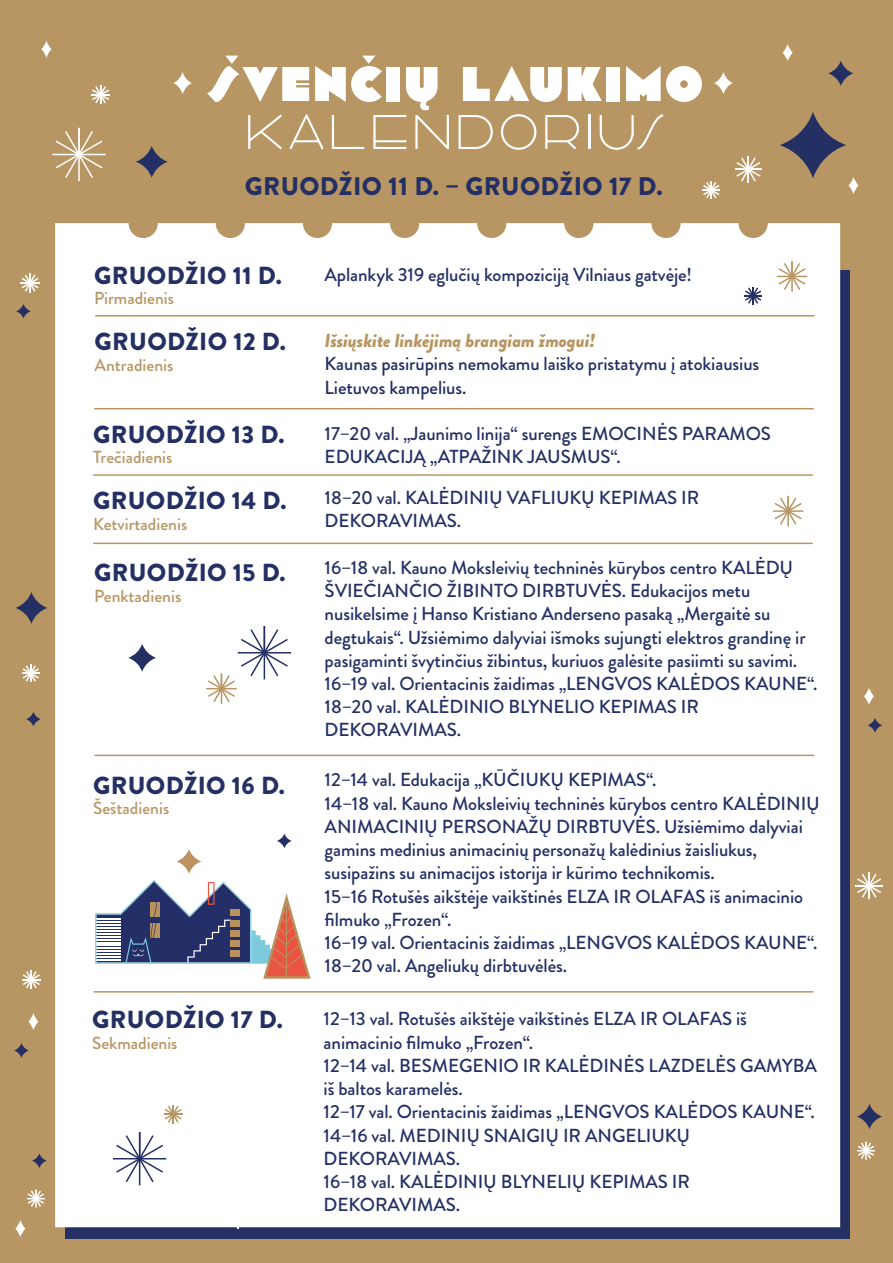
<style>
.page{position:relative;width:893px;height:1263px;background:#b79664}
.page>*{position:absolute;margin:0;border:0;box-sizing:border-box;transform-origin:0 0}
.t1{font:900 52.5px "Arbotek";letter-spacing:.055em;color:#fff}
.t2{font:300 52.5px "Arbotek";letter-spacing:.055em;color:#fff}
.t3{font:900 25.5px "Brandon Grotesque";letter-spacing:.015em;color:#243064}
.t4{font:900 24.6px "Brandon Grotesque";letter-spacing:.015em;color:#243064}
.t5{font:500 18.9px/23.2px "Brandon Grotesque";letter-spacing:-.005em;color:#243064}
.t6{font:italic 900 18.9px "Brandon Grotesque";letter-spacing:-.005em;color:#b79664}
.t7{font:500 17.4px "Brandon Grotesque";color:#b79664}
</style>
<div class="page">
<div style="left:65px;top:270px;width:785px;height:968px;background:#243064"></div>
<div style="left:55px;top:223px;width:785px;height:1004px;background:#fff"></div>
<svg style="left:15px;top:1220px;width:10px;height:17px"></svg>
<svg style="left:28px;top:1013px;width:10px;height:17px"></svg>
<svg style="left:41px;top:41px;width:10px;height:17px"></svg>
<svg style="left:864px;top:688px;width:10px;height:17px"></svg>
<svg style="left:783px;top:44px;width:10px;height:17px"></svg>
<svg style="left:848px;top:177px;width:10px;height:17px"></svg>
<svg style="left:173px;top:72px;width:19px;height:22px"></svg>
<svg style="left:714px;top:72px;width:19px;height:22px"></svg>
<svg style="left:136px;top:146px;width:32px;height:32px"></svg>
<svg style="left:15px;top:592px;width:32px;height:32px"></svg>
<svg style="left:828px;top:61px;width:25px;height:25px"></svg>
<svg style="left:857px;top:1104px;width:25px;height:25px"></svg>
<svg style="left:26px;top:712px;width:15px;height:15px"></svg>
<svg style="left:14px;top:1043px;width:15px;height:15px"></svg>
<svg style="left:867px;top:718px;width:15px;height:15px"></svg>
<svg style="left:16px;top:304px;width:15px;height:15px"></svg>
<svg style="left:32px;top:1153px;width:15px;height:15px"></svg>
<svg style="left:277px;top:833px;width:15px;height:15px"></svg>
<svg style="left:780px;top:112px;width:66px;height:66px"></svg>
<hr style="left:78px;top:128px;width:2px;height:26px;background:#fff">
<hr style="left:78px;top:154px;width:2px;height:27px;background:#fff">
<svg style="left:52px;top:129px;width:54px;height:51px"></svg>
<svg style="left:735px;top:156px;width:27px;height:27px"></svg>
<svg style="left:856px;top:872px;width:27px;height:27px"></svg>
<svg style="left:224px;top:1201px;width:27px;height:27px"></svg>
<svg style="left:22px;top:664px;width:18px;height:18px"></svg>
<svg style="left:26px;top:1189px;width:19px;height:19px"></svg>
<svg style="left:857px;top:1141px;width:18px;height:19px"></svg>
<svg style="left:702px;top:181px;width:18px;height:18px"></svg>
<svg style="left:91px;top:85px;width:19px;height:19px"></svg>
<svg style="left:21px;top:274px;width:18px;height:18px"></svg>
<svg style="left:22px;top:970px;width:19px;height:19px"></svg>
<svg style="left:164px;top:1105px;width:19px;height:19px"></svg>
<hr style="left:96px;top:315px;width:718px;height:1px;background:#b79664">
<hr style="left:95px;top:408px;width:718px;height:1px;background:#b79664">
<hr style="left:94px;top:474px;width:718px;height:2px;background:#b79664">
<hr style="left:94px;top:543px;width:718px;height:1px;background:#b79664">
<hr style="left:95px;top:755px;width:719px;height:1px;background:#b79664">
<hr style="left:94px;top:991px;width:719px;height:1px;background:#b79664">
<svg style="left:777px;top:261px;width:30px;height:31px"></svg>
<svg style="left:773px;top:496px;width:30px;height:30px"></svg>
<svg style="left:744px;top:287px;width:18px;height:18px"></svg>
<svg style="left:206px;top:626px;width:85px;height:78px;background:#ececee"></svg>
<svg style="left:128px;top:644px;width:28px;height:28px"></svg>
<svg style="left:177px;top:849px;width:24px;height:25px"></svg>
<svg style="left:113px;top:1132px;width:53px;height:53px;background:#dadce5"></svg>
<svg style="left:95px;top:880px;width:216px;height:99px"></svg>
<h1 class="t1" style="left:207px;top:55px;width:497px">ŠVENČIŲ LAUKIMO</h1>
<h1 class="t2" style="left:245px;top:103px;width:422px">KALENDORIUS</h1>
<h2 class="t3" style="left:245px;top:168px;width:419px">GRUODŽIO 11 D. – GRUODŽIO 17 D.</h2>
<h3 class="t4" style="left:94px;top:258px;width:189px">GRUODŽIO 11 D.</h3>
<p class="t5" style="left:325px;top:263px;width:369px">Aplankyk 319 eglučių kompoziciją Vilniaus gatvėje!</p>
<p class="t7" style="left:94px;top:286px;width:81px">Pirmadienis</p>
<h3 class="t4" style="left:95px;top:324px;width:193px">GRUODŽIO 12 D.</h3>
<p class="t7" style="left:95px;top:353px;width:80px">Antradienis</p>
<h3 class="t4" style="left:93px;top:417px;width:193px">GRUODŽIO 13 D.</h3>
<p class="t7" style="left:93px;top:445px;width:81px">Trečiadienis</p>
<h3 class="t4" style="left:93px;top:483px;width:195px">GRUODŽIO 14 D.</h3>
<p class="t7" style="left:93px;top:512px;width:96px">Ketvirtadienis</p>
<h3 class="t4" style="left:94px;top:555px;width:193px">GRUODŽIO 15 D.</h3>
<p class="t7" style="left:94px;top:583px;width:89px">Penktadienis</p>
<h3 class="t4" style="left:93px;top:768px;width:193px">GRUODŽIO 16 D.</h3>
<p class="t7" style="left:93px;top:796px;width:78px">Šeštadienis</p>
<h3 class="t4" style="left:92px;top:1002px;width:192px">GRUODŽIO 17 D.</h3>
<p class="t7" style="left:92px;top:1030px;width:87px">Sekmadienis</p>
<p class="t6" style="left:325px;top:327px;width:272px">Išsiųskite linkėjimą brangiam žmogui!</p>
<p class="t5" style="left:325px;top:353px;width:436px">Kaunas pasirūpins nemokamu laiško pristatymu į atokiausius<br>Lietuvos kampelius.</p>
<p class="t5" style="left:325px;top:422px;width:448px">17–20 val. „Jaunimo linija“ surengs EMOCINĖS PARAMOS<br>EDUKACIJĄ „ATPAŽINK JAUSMUS“.</p>
<p class="t5" style="left:325px;top:486px;width:376px">18–20 val. KALĖDINIŲ VAFLIUKŲ KEPIMAS IR<br>DEKORAVIMAS.</p>
<p class="t5" style="left:325px;top:556px;width:494px">16–18 val. Kauno Moksleivių techninės kūrybos centro KALĖDŲ ŠVIEČIANČIO ŽIBINTO DIRBTUVĖS. Edukacijos metu nusikelsime į Hanso Kristiano Anderseno pasaką „Mergaitė su degtukais“. Užsiėmimo dalyviai išmoks sujungti elektros grandinę ir pasigaminti švytinčius žibintus, kuriuos galėsite pasiimti su savimi.<br>16–19 val. Orientacinis žaidimas „LENGVOS KALĖDOS KAUNE“.<br>18–20 val. KALĖDINIO BLYNELIO KEPIMAS IR DEKORAVIMAS.</p>
<p class="t5" style="left:325px;top:769px;width:497px">12–14 val. Edukacija „KŪČIUKŲ KEPIMAS“.<br>14–18 val. Kauno Moksleivių techninės kūrybos centro KALĖDINIŲ ANIMACINIŲ PERSONAŽŲ DIRBTUVĖS. Užsiėmimo dalyviai gamins medinius animacinių personažų kalėdinius žaisliukus, susipažins su animacijos istorija ir kūrimo technikomis.<br>15–16 Rotušės aikštėje vaikštinės ELZA IR OLAFAS iš animacinio filmuko „Frozen“.<br>16–19 val. Orientacinis žaidimas „LENGVOS KALĖDOS KAUNE“.<br>18–20 val. Angeliukų dirbtuvėlės.</p>
<p class="t5" style="left:324px;top:1007px;width:495px">12–13 val. Rotušės aikštėje vaikštinės ELZA IR OLAFAS iš animacinio filmuko „Frozen“.<br>12–14 val. BESMEGENIO IR KALĖDINĖS LAZDELĖS GAMYBA iš baltos karamelės.<br>12–17 val. Orientacinis žaidimas „LENGVOS KALĖDOS KAUNE“.<br>14–16 val. MEDINIŲ SNAIGIŲ IR ANGELIUKŲ DEKORAVIMAS.<br>16–18 val. KALĖDINIŲ BLYNELIŲ KEPIMAS IR DEKORAVIMAS.</p>
</div>
